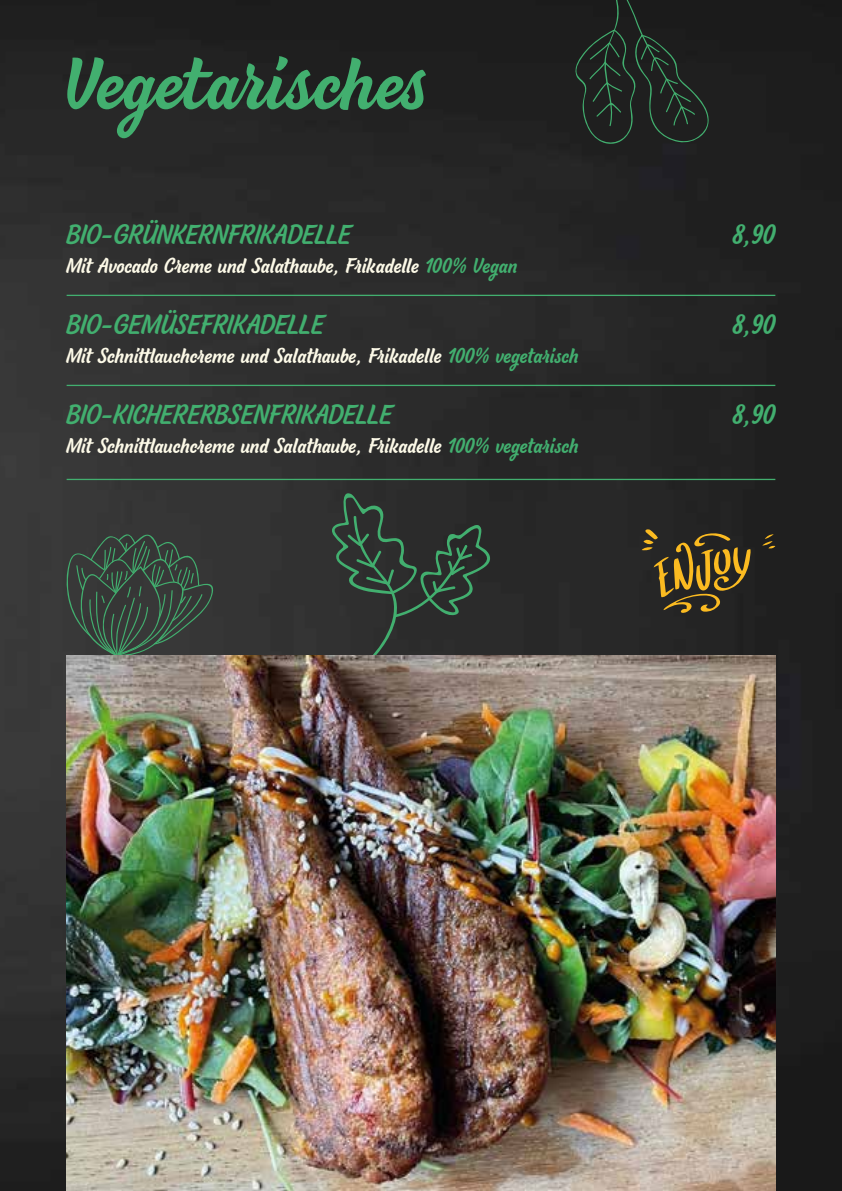
<style>
.page{position:relative;width:842px;height:1191px;background:#fff}
.page>*{position:absolute;margin:0;border:0;box-sizing:border-box;transform-origin:0 0}
.t1{font:600 70px "Beach Bar Script";color:#42af6f}
.t2{font:600 26px "Beach Bar Alt";color:#42af6f}
.t3{font:600 20px "Beach Bar Alt";color:#fdfae8}
.s1{color:#42af6f}
</style>
<div class="page">
<img style="left:0;top:0;width:842px;height:1191px">
<hr style="left:67px;top:295px;width:708px;height:1px;background:#42af6f">
<hr style="left:67px;top:385px;width:708px;height:1px;background:#42af6f">
<hr style="left:67px;top:479px;width:708px;height:1px;background:#42af6f">
<svg style="left:572px;top:0;width:138px;height:146px;background:#202723"></svg>
<svg style="left:642px;top:529px;width:109px;height:84px;background:#534523"></svg>
<svg style="left:762px;top:534px;width:13px;height:14px"></svg>
<svg style="left:64px;top:531px;width:152px;height:126px;background:#38473e"></svg>
<svg style="left:330px;top:488px;width:162px;height:167px;background:#2e3933"></svg>
<img style="left:67px;top:655px;width:708px;height:536px">
<h1 class="t1" style="left:64px;top:44px;width:358px">Vegetarisches</h1>
<h2 class="t2" style="left:67px;top:218px;width:286px">BIO-GRÜNKERNFRIKADELLE</h2>
<h2 class="t2" style="left:733px;top:218px;width:44px">8,90</h2>
<p class="t3" style="left:67px;top:253px;width:453px">Mit Avocado Creme und Salathaube, Frikadelle <span class="s1">100% Vegan</span></p>
<h2 class="t2" style="left:67px;top:308px;width:259px">BIO-GEMÜSEFRIKADELLE</h2>
<h2 class="t2" style="left:733px;top:308px;width:44px">8,90</h2>
<p class="t3" style="left:67px;top:343px;width:514px">Mit Schnittlauchcreme und Salathaube, Frikadelle <span class="s1">100% vegetarisch</span></p>
<h2 class="t2" style="left:67px;top:398px;width:327px">BIO-KICHERERBSENFRIKADELLE</h2>
<h2 class="t2" style="left:733px;top:398px;width:44px">8,90</h2>
<p class="t3" style="left:67px;top:433px;width:514px">Mit Schnittlauchcreme und Salathaube, Frikadelle <span class="s1">100% vegetarisch</span></p>
</div>
